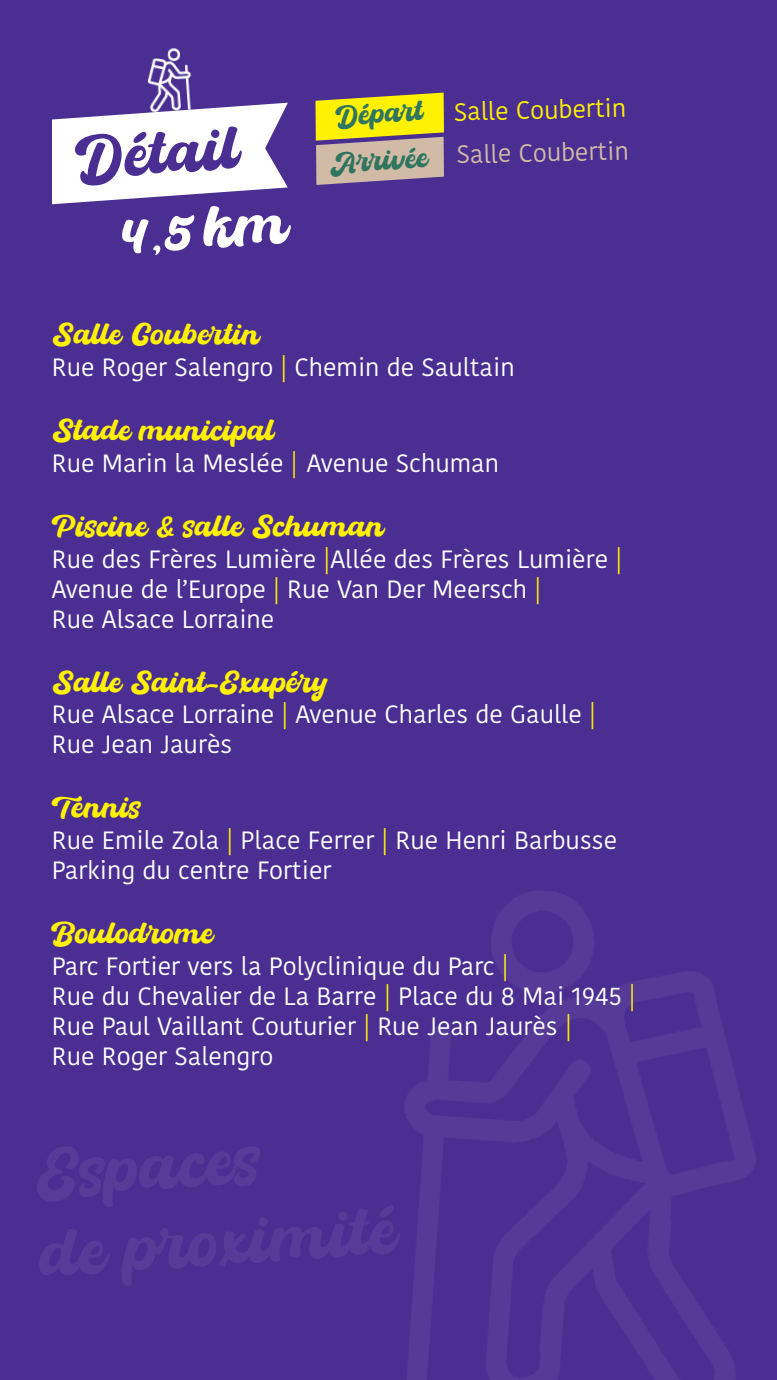
<style>
.page{position:relative;width:777px;height:1380px;background:#fff}
.page>*{position:absolute;margin:0;border:0;box-sizing:border-box;transform-origin:0 0}
.t1{font:59.88px "Batuphat Script";color:#4a2e92}
.t2{font:59.88px "Batuphat Script";color:#fff}
.t3{font:29.94px "Batuphat Script";color:#fff101}
.t4{font:28.12px "Batuphat Script";color:#2f755f}
.t5{font:24.94px/29.9px "Kohinoor Devanagari";color:#fff}
.t6{font:24.94px "Kohinoor Devanagari";color:#fff101}
.t7{font:24.94px "Kohinoor Devanagari";color:#d1bba6}
.s1{color:#fff101}
</style>
<div class="page">
<div style="left:0;top:0;width:776px;height:1380px;background:#4a2e92"></div>
<svg style="left:52px;top:103px;width:236px;height:101px"></svg>
<svg style="left:315px;top:93px;width:129px;height:92px;background:#d1be5c"></svg>
<img style="left:130px;top:48px;width:79px;height:69px">
<img style="left:404px;top:891px;width:352px;height:489px">
<p class="t1" style="left:72px;top:127px;width:168px;rotate:-4deg">Détail</p>
<p class="t2" style="left:120px;top:202px;width:169px;rotate:-4deg">4,5km</p>
<p class="t4" style="left:334px;top:102px;width:90px;rotate:-4deg">Départ</p>
<p class="t4" style="left:329px;top:149px;width:100px;rotate:-4deg">Arrivée</p>
<p class="t6" style="left:453px;top:97px;width:174px;rotate:-1deg">Salle Coubertin</p>
<p class="t7" style="left:456px;top:140px;width:174px;rotate:-1deg">Salle Coubertin</p>
<p class="t3" style="left:52px;top:318px;width:210px">Salle Coubertin</p>
<p class="t5" style="left:52px;top:353px;width:464px">Rue Roger Salengro <span class="s1">|</span> Chemin de Saultain</p>
<p class="t3" style="left:52px;top:414px;width:224px">Stade municipal</p>
<p class="t5" style="left:52px;top:448px;width:448px">Rue Marin la Meslée <span class="s1">|</span> Avenue Schuman</p>
<p class="t3" style="left:52px;top:510px;width:334px">Piscine &amp; salle Schuman</p>
<p class="t5" style="left:52px;top:544px;width:571px">Rue des Frères Lumière <span class="s1">|</span>Allée des Frères Lumière <span class="s1">|</span></p>
<p class="t5" style="left:52px;top:574px;width:490px">Avenue de l’Europe <span class="s1">|</span> Rue Van Der Meersch <span class="s1">|<br></span>Rue Alsace Lorraine</p>
<p class="t3" style="left:52px;top:666px;width:278px">Salle Saint-Exupéry</p>
<p class="t5" style="left:52px;top:700px;width:545px">Rue Alsace Lorraine <span class="s1">|</span> Avenue Charles de Gaulle <span class="s1">|<br></span>Rue Jean Jaurès</p>
<p class="t3" style="left:52px;top:791px;width:90px">Tennis</p>
<p class="t5" style="left:52px;top:826px;width:566px">Rue Emile Zola <span class="s1">|</span> Place Ferrer <span class="s1">|</span> Rue Henri Barbusse</p>
<p class="t5" style="left:52px;top:856px;width:281px">Parking du centre Fortier</p>
<p class="t3" style="left:52px;top:917px;width:164px">Boulodrome</p>
<p class="t5" style="left:52px;top:951px;width:458px">Parc Fortier vers la Polyclinique du Parc <span class="s1">|</span></p>
<p class="t5" style="left:52px;top:981px;width:585px">Rue du Chevalier de La Barre <span class="s1">|</span> Place du 8 Mai 1945 <span class="s1">|</span></p>
<p class="t5" style="left:52px;top:1011px;width:521px">Rue Paul Vaillant Couturier <span class="s1">|</span> Rue Jean Jaurès <span class="s1">|</span></p>
<p class="t5" style="left:52px;top:1041px;width:223px">Rue Roger Salengro</p>
</div>
